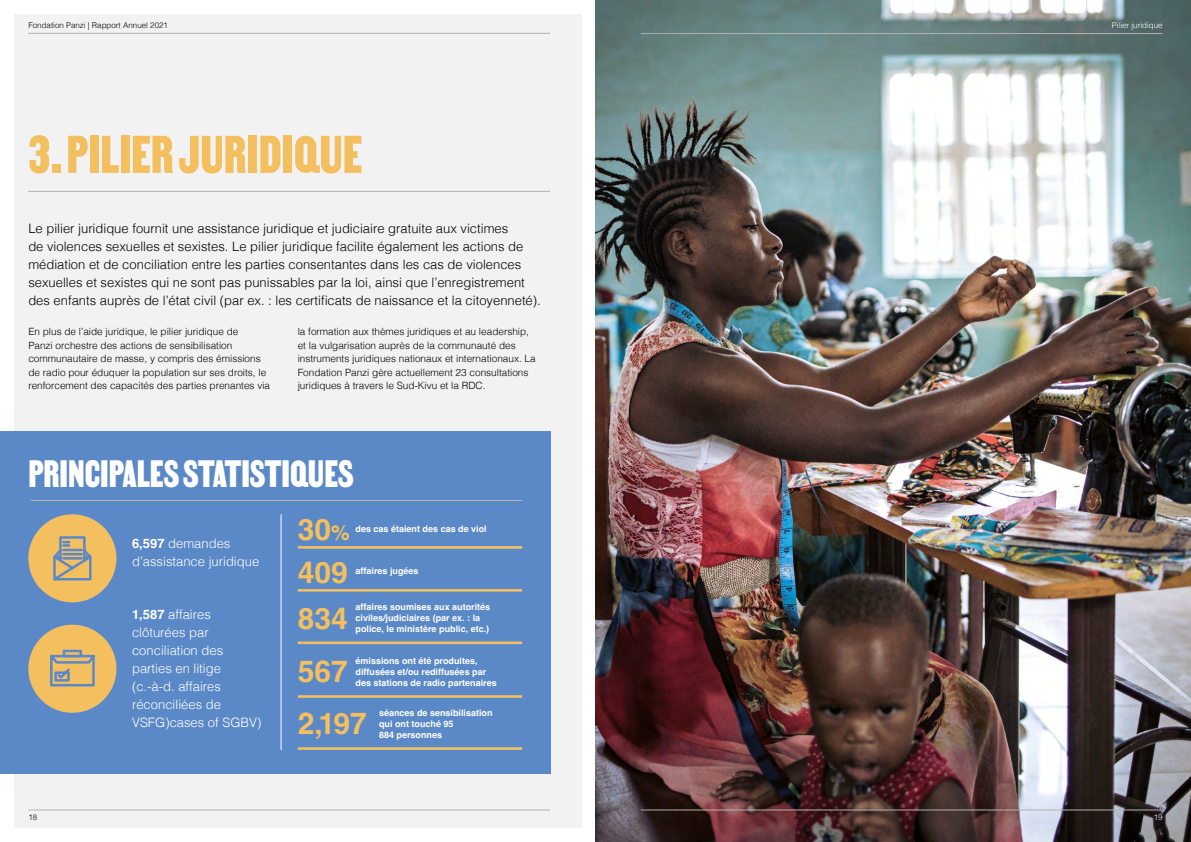
<style>
.page{position:relative;width:1191px;height:842px;background:#fff}
.page>*{position:absolute;margin:0;border:0;box-sizing:border-box;transform-origin:0 0}
.t1{font:64px "MARTIN";color:#f4bf5f}
.t2{font:45px "MARTIN";color:#fff}
.t3{font:700 30px/52.9px "Helvetica";color:#f4bf5f}
.t4{font:300 13px/18px "Helvetica";color:#000}
.t5{font:300 13px/18px "Helvetica";color:#fff}
.t6{font:300 10px/13.5px "Helvetica";color:#000}
.t7{font:700 9px/11.1px "Helvetica";color:#fff}
.t8{font:300 8px "Helvetica";color:#000}
.t9{font:300 8px "Helvetica";color:#fff}
.s1{font-weight:700}
.s2{font-size:21px}
</style>
<div class="page">
<div style="left:14px;top:14px;width:567px;height:814px;background:#f2f2f2"></div>
<div style="left:0;top:432px;width:550px;height:342px;background:#5b89c7"></div>
<hr style="left:28px;top:191px;width:522px;height:1px;background:#b3b2b2">
<div style="left:28px;top:514px;width:88px;height:88px;background:#f4bf5f;border-radius:50%"></div>
<div style="left:28px;top:625px;width:88px;height:88px;background:#f4bf5f;border-radius:50%"></div>
<hr style="left:31px;top:500px;width:491px;height:1px;background:#b3b2b2">
<hr style="left:281px;top:514px;width:1px;height:236px;background:#fff">
<hr style="left:298px;top:546px;width:224px;height:3px;background:#f4bf5f">
<hr style="left:298px;top:641px;width:224px;height:3px;background:#f4bf5f">
<hr style="left:298px;top:695px;width:224px;height:3px;background:#f4bf5f">
<hr style="left:298px;top:747px;width:224px;height:3px;background:#f4bf5f">
<hr style="left:298px;top:589px;width:224px;height:3px;background:#f4bf5f">
<div style="left:59px;top:536px;width:27px;height:25px;border:2px solid #5b89c7"></div>
<svg style="left:53px;top:540px;width:39px;height:41px"></svg>
<svg style="left:50px;top:653px;width:45px;height:34px"></svg>
<div style="left:63px;top:650px;width:19px;height:7px;border:2px solid #5b89c7"></div>
<img style="left:711px;top:0;width:480px;height:842px">
<hr style="left:28px;top:33px;width:522px;height:1px;background:#b3b2b2">
<hr style="left:641px;top:33px;width:521px;height:1px;background:#b3b2b2">
<hr style="left:28px;top:810px;width:522px;height:1px;background:#b3b2b2">
<hr style="left:641px;top:810px;width:521px;height:1px;background:#b3b2b2">
<img style="left:595px;top:0;width:116px;height:842px">
<p class="t8" style="left:28px;top:19px;width:141px">Fondation Panzi | Rapport Annuel 2021</p>
<h1 class="t1" style="left:28px;top:117px;width:335px">3. PILIER JURIDIQUE</h1>
<p class="t4" style="left:28px;top:219px;width:514px">Le pilier juridique fournit une assistance juridique et judiciaire gratuite aux victimes<br>de violences sexuelles et sexistes. Le pilier juridique facilite également les actions de médiation et de conciliation entre les parties consentantes dans les cas de violences sexuelles et sexistes qui ne sont pas punissables par la loi, ainsi que l’enregistrement des enfants auprès de l’état civil (par ex. : les certificats de naissance et la citoyenneté).</p>
<p class="t6" style="left:28px;top:324px;width:243px">En plus de l’aide juridique, le pilier juridique de<br>Panzi orchestre des actions de sensibilisation communautaire de masse, y compris des émissions de radio pour éduquer la population sur ses droits, le renforcement des capacités des parties prenantes via</p>
<p class="t6" style="left:298px;top:324px;width:239px">la formation aux thèmes juridiques et au leadership, et la vulgarisation auprès de la communauté des instruments juridiques nationaux et internationaux. La Fondation Panzi gère actuellement 23 consultations juridiques à travers le Sud-Kivu et la RDC.</p>
<h2 class="t2" style="left:28px;top:447px;width:327px">PRINCIPALES STATISTIQUES</h2>
<h3 class="t5" style="left:132px;top:534px;width:129px"><span class="s1">6,597</span> demandes d’assistance juridique</h3>
<h3 class="t5" style="left:132px;top:605px;width:131px"><span class="s1">1,587</span> affaires clôturées par conciliation des parties en litige (c.-à-d. affaires réconciliées de<br>VSFG)cases of SGBV)</h3>
<h3 class="t3" style="left:298px;top:506px;width:54px">30<span class="s2">%</span></h3>
<p class="t7" style="left:355px;top:524px;width:133px">des cas étaient des cas de viol</p>
<h3 class="t3" style="left:298px;top:549px;width:52px">409</h3>
<p class="t7" style="left:355px;top:566px;width:65px">affaires jugées</p>
<p class="t7" style="left:355px;top:602px;width:136px">affaires soumises aux autorités civiles/judiciaires (par ex. : la police, le ministère public, etc.)</p>
<p class="t7" style="left:355px;top:656px;width:143px">émissions ont été produites, diffusées et/ou rediffusées par des stations de radio partenaires</p>
<p class="t7" style="left:379px;top:708px;width:115px">séances de sensibilisation qui ont touché 95<br>884 personnes</p>
<h3 class="t3" style="left:298px;top:595px;width:71px">834<br>567<br>2,197</h3>
<p class="t9" style="left:1112px;top:19px;width:52px">Pilier juridique</p>
<p class="t8" style="left:28px;top:810px;width:10px">18</p>
<p class="t9" style="left:1153px;top:810px;width:10px">19</p>
</div>
